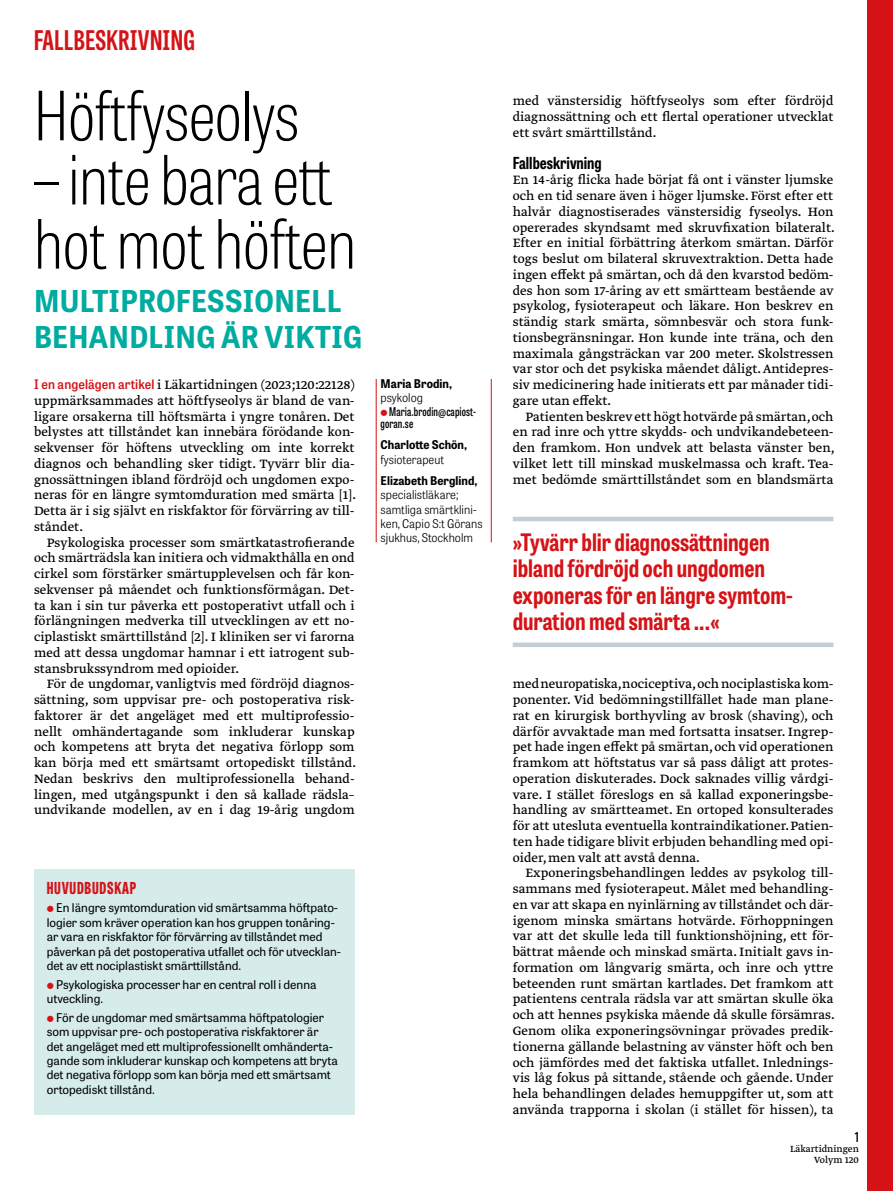
<style>
.page{position:relative;width:893px;height:1191px;background:#fff}
.page>*{position:absolute;margin:0;border:0;box-sizing:border-box;transform-origin:0 0}
.t1{font:100 67.5px/64.2px "Tablet Gothic Condensed";letter-spacing:-.005em;color:#000}
.t2{font:700 30px/36px "Tablet Gothic Narrow";letter-spacing:.01em;color:#00aba0}
.t3{font:700 27px "Tablet Gothic Compressed";letter-spacing:.02em;color:#d51317}
.t4{font:700 24px/26.2px "Tablet Gothic Condensed";color:#d51317}
.t5{font:700 16.5px "Tablet Gothic Condensed";color:#000}
.t6{font:800 16.5px "Tablet Gothic Compressed";letter-spacing:.045em;color:#d51317}
.t7{font:14.25px/15.8px "Greta Text Pro Regular Min";color:#000;text-align:justify}
.t8{font:600 13.5px "Tablet Gothic Condensed";color:#000}
.t9{font:12px/14.4px "Tablet Gothic";color:#000}
.t10{font:300 12px/14.2px "Tablet Gothic Narrow";color:#000}
.t11{font:700 12px "Tablet Gothic Narrow";letter-spacing:.005em;color:#000}
.t12{font:600 12px/12px "Tablet Gothic Compressed";letter-spacing:.01em;color:#000}
.t13{font:10.5px/10.5px "Greta Text Pro";color:#000;text-align:right}
.s1{font-family:"Tablet Gothic Narrow";font-weight:600;font-size:13.05px;color:#d51317}
</style>
<div class="page">
<div style="left:867px;top:0;width:26px;height:1191px;background:#d51317"></div>
<hr style="left:376px;top:379px;width:1px;height:163px;background:#d51317">
<hr style="left:491px;top:379px;width:1px;height:163px;background:#d51317">
<div style="left:34px;top:868px;width:321px;height:246px;background:#d5eceb"></div>
<hr style="left:513px;top:517px;width:320px;height:4px;background:#c4ced4">
<div style="left:513px;top:642px;width:320px;height:5px;background:#c4ced4"></div>
<h3 class="t3" style="left:34px;top:22px;width:162px">FALLBESKRIVNING</h3>
<h1 class="t1" style="left:34px;top:82px;width:267px">Höftfyseolys</h1>
<h1 class="t1" style="left:34px;top:146px;width:323px">– inte bara ett hot mot höften</h1>
<h2 class="t2" style="left:34px;top:282px;width:330px">MULTIPROFESSIONELL<br>BEHANDLING ÄR VIKTIG</h2>
<p class="t7" style="left:34px;top:377px;width:324px"><span class="s1">I en angelägen artikel</span> i Läkartidningen (2023;120:22128) uppmärksammades att höftfyseolys är bland de van&shy;ligare orsakerna till höftsmärta i yngre tonåren. Det belystes att tillståndet kan innebära förödande kon&shy;sekvenser för höftens utveckling om inte korrekt diagnos och behandling sker tidigt. Tyvärr blir dia&shy;gnossättningen ibland fördröjd och ungdomen expo&shy;neras för en längre symtomduration med smärta [1].<br>Detta är i sig självt en riskfaktor för förvärring av till&shy;ståndet.</p>
<p class="t7" style="left:34px;top:535px;width:322px;text-indent:13px">Psykologiska processer som smärtkatastrofierande och smärträdsla kan initiera och vidmakthålla en ond cirkel som förstärker smärtupplevelsen och får kon&shy;sekvenser på måendet och funktionsförmågan. Det&shy;ta kan i sin tur påverka ett postoperativt utfall och i förlängningen medverka till utvecklingen av ett no&shy;ciplastiskt smärttillstånd [2]. I kliniken ser vi farorna med att dessa ungdomar hamnar i ett iatrogent sub&shy;stansbrukssyndrom med opioider.</p>
<p class="t7" style="left:34px;top:677px;width:324px;text-indent:13px">För de ungdomar, vanligtvis med fördröjd diagnos&shy;sättning, som uppvisar pre- och postoperativa risk&shy;faktorer är det angeläget med ett multiprofessio&shy;nellt omhändertagande som inkluderar kunskap och kompetens att bryta det negativa förlopp som kan börja med ett smärtsamt ortopediskt tillstånd.<br>Nedan beskrivs den multiprofessionella behand&shy;lingen, med utgångspunkt i den så kallade rädsla– undvikande modellen, av en i dag 19-årig ungdom</p>
<p class="t11" style="left:381px;top:375px;width:73px">Maria Brodin,</p>
<p class="t10" style="left:381px;top:390px;width:44px">psykolog</p>
<p class="t12" style="left:381px;top:405px;width:97px;text-indent:9px">Maria.brodin@capiost&shy;goran.se</p>
<p class="t11" style="left:381px;top:436px;width:88px">Charlotte Schön,</p>
<p class="t10" style="left:381px;top:452px;width:65px">fysioterapeut</p>
<p class="t11" style="left:381px;top:472px;width:98px">Elizabeth Berglind,</p>
<p class="t10" style="left:381px;top:487px;width:104px">specialistläkare; samtliga smärtklini&shy;ken, Capio S:t Görans sjukhus, Stockholm</p>
<p class="t6" style="left:47px;top:876px;width:91px">HUVUDBUDSKAP</p>
<p class="t9" style="left:47px;top:900px;width:296px;text-indent:9px">En längre symtomduration vid smärtsamma höftpato&shy;logier som kräver operation kan hos gruppen tonåring&shy;ar vara en riskfaktor för förvärring av tillståndet med påverkan på det postoperativa utfallet och för utvecklan&shy;det av ett nociplastiskt smärttillstånd.</p>
<p class="t9" style="left:47px;top:976px;width:271px;text-indent:9px">Psykologiska processer har en central roll i denna utveckling.</p>
<p class="t9" style="left:47px;top:1009px;width:293px;text-indent:9px">För de ungdomar med smärtsamma höftpatologier som uppvisar pre- och postoperativa riskfaktorer är det angeläget med ett multiprofessionellt omhänderta&shy;gande som inkluderar kunskap och kompetens att bryta det negativa förlopp som kan börja med ett smärtsamt ortopediskt tillstånd.</p>
<p class="t7" style="left:513px;top:94px;width:322px">med vänstersidig höftfyseolys som efter fördröjd diagnossättning och ett flertal operationer utvecklat ett svårt smärttillstånd.</p>
<p class="t5" style="left:513px;top:151px;width:90px">Fallbeskrivning</p>
<p class="t7" style="left:513px;top:173px;width:324px">En 14-årig flicka hade börjat få ont i vänster ljumske och en tid senare även i höger ljumske. Först efter ett halvår diagnostiserades vänstersidig fyseolys. Hon opererades skyndsamt med skruvfixation bilateralt.<br>Efter en initial förbättring återkom smärtan. Därför togs beslut om bilateral skruvextraktion. Detta hade ingen effekt på smärtan, och då den kvarstod bedöm&shy;des hon som 17-åring av ett smärtteam bestående av psykolog, fysioterapeut och läkare. Hon beskrev en ständig stark smärta, sömnbesvär och stora funk&shy;tionsbegränsningar. Hon kunde inte träna, och den maximala gångsträckan var 200 meter. Skolstressen var stor och det psykiska måendet dåligt. Antidepres&shy;siv medicinering hade initierats ett par månader tidi&shy;gare utan effekt.</p>
<p class="t7" style="left:513px;top:409px;width:324px;text-indent:13px">Patienten beskrev ett högt hotvärde på smärtan, och en rad inre och yttre skydds- och undvikandebeteen&shy;den framkom. Hon undvek att belasta vänster ben, vilket lett till minskad muskelmassa och kraft. Tea&shy;met bedömde smärttillståndet som en blandsmärta</p>
<h3 class="t4" style="left:513px;top:528px;width:281px">»Tyvärr blir diagnossättningen ibland fördröjd och ungdomen exponeras för en längre symtom&shy;duration med smärta ...«</h3>
<p class="t7" style="left:513px;top:677px;width:322px">med neuropatiska,nociceptiva, och nociplastiska kom&shy;ponenter. Vid bedömningstillfället hade man plane&shy;rat en kirurgisk borthyvling av brosk (shaving), och därför avvaktade man med fortsatta insatser. Ingrep&shy;pet hade ingen effekt på smärtan, och vid operationen framkom att höftstatus var så pass dåligt att protes&shy;operation diskuterades. Dock saknades villig vårdgi&shy;vare. I stället föreslogs en så kallad exponeringsbe&shy;handling av smärtteamet. En ortoped konsulterades för att utesluta eventuella kontraindikationer. Patien&shy;ten hade tidigare blivit erbjuden behandling med opi&shy;oider, men valt att avstå denna.</p>
<p class="t7" style="left:513px;top:866px;width:324px;text-indent:13px">Exponeringsbehandlingen leddes av psykolog till&shy;sammans med fysioterapeut. Målet med behandling&shy;en var att skapa en nyinlärning av tillståndet och där&shy;igenom minska smärtans hotvärde. Förhoppningen var att det skulle leda till funktionshöjning, ett för&shy;bättrat mående och minskad smärta. Initialt gavs in&shy;formation om långvarig smärta, och inre och yttre beteenden runt smärtan kartlades. Det framkom att patientens centrala rädsla var att smärtan skulle öka och att hennes psykiska mående då skulle försämras.<br>Genom olika exponeringsövningar prövades predik&shy;tionerna gällande belastning av vänster höft och ben och jämfördes med det faktiska utfallet. Inlednings&shy;vis låg fokus på sittande, stående och gående. Under hela behandlingen delades hemuppgifter ut, som att använda trapporna i skolan (i stället för hissen), ta</p>
<p class="t8" style="left:855px;top:1127px;width:6px">1</p>
<p class="t13" style="left:790px;top:1144px;width:70px">Läkartidningen<br>Volym 120</p>
</div>
